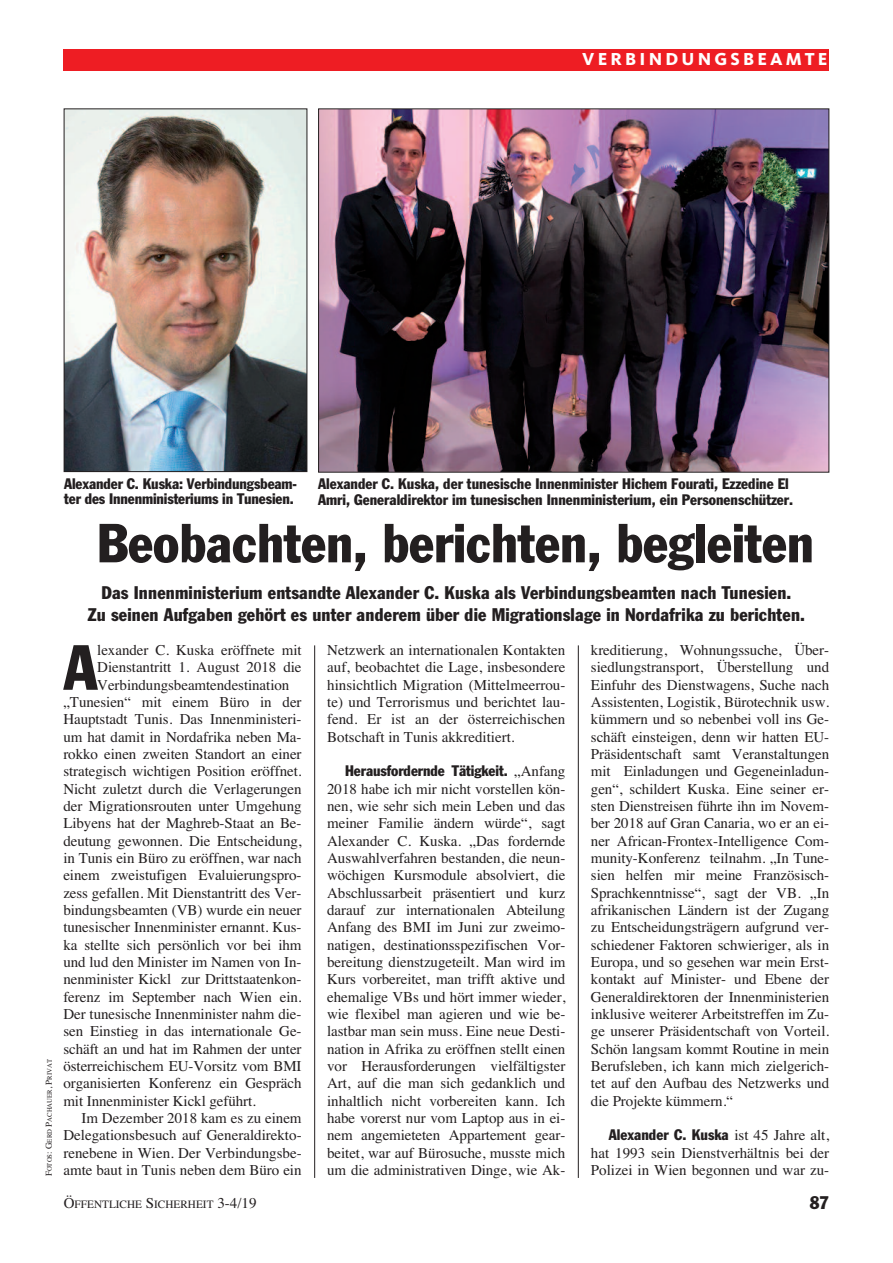
<style>
.page{position:relative;width:893px;height:1263px;background:#fff}
.page>*{position:absolute;margin:0;border:0;box-sizing:border-box;transform-origin:0 0}
.t1{font:condensed 62.7px "Franklin Gothic";color:#231f20}
.t2{font:condensed 54px "Franklin Gothic";color:#231f20}
.t3{font:condensed 18px/21.6px "Franklin Gothic";letter-spacing:.01em;color:#231f20;text-align:center}
.t4{font:800 18px "Kievit";letter-spacing:.175em;color:#fff}
.t5{font:15px/17.4px "Times";letter-spacing:-.005em;color:#231f20;text-align:justify}
.t6{font:condensed 15px/15.8px "Franklin Gothic";color:#231f20}
.t7{font:11.25px "Times";color:#231f20}
.t8{font:6.75px "Times";color:#231f20}
.s1{font-size:9px}
.s2{font-family:"Times";font-stretch:normal}
.s3{font-size:15px}
</style>
<div class="page">
<hr style="left:314px;top:645px;width:1px;height:533px;background:#231f20">
<hr style="left:578px;top:645px;width:1px;height:533px;background:#231f20">
<div style="left:64px;top:49px;width:765px;height:21px;background:#ee1d23"></div>
<img style="left:66px;top:111px;width:239px;height:359px">
<div style="left:64px;top:109px;width:243px;height:363px;border:1px solid #231f20"></div>
<img style="left:320px;top:111px;width:507px;height:359px">
<p class="t4" style="left:582px;top:53px;width:247px">VERBINDUNGSBEAMTE</p>
<p class="t8" style="left:46px;top:1176px;width:119px;rotate:-90deg"><span class="s1">F</span>OTOS<span class="s1">: G</span>ERD <span class="s1">P</span>ACHAUER<span class="s1">, P</span>RIVAT</p>
<p class="t6" style="left:64px;top:476px;width:234px">Alexander C. Kuska: Verbindungsbeam&shy;ter des Innenministeriums in Tunesien.</p>
<p class="t6" style="left:318px;top:477px;width:476px">Alexander C. Kuska, der tunesische Innenminister Hichem Fourati, Ezzedine El<br>Amri, Generaldirektor im tunesischen Innenministerium, ein Personenschützer.</p>
<h2 class="t2" style="left:97px;top:524px;width:718px">Beobachten, berichten, begleiten</h2>
<p class="t3" style="left:88px;top:583px;width:719px">Das Innenministerium entsandte Alexander C. Kuska als Verbindungsbeamten nach Tunesien.<br>Zu seinen Aufgaben gehört es unter anderem über die Migrationslage in Nordafrika zu berichten.</p>
<h1 class="t1" style="left:64px;top:645px;width:35px">A</h1>
<p class="t5" style="left:97px;top:641px;width:206px">lexander C. Kuska eröffnete mit</p>
<p class="t5" style="left:97px;top:659px;width:206px">Dienstantritt 1. August 2018 die</p>
<p class="t5" style="left:97px;top:676px;width:194px">Verbindungsbeamtendestination</p>
<p class="t5" style="left:63px;top:693px;width:240px">„Tunesien“ mit einem Büro in der</p>
<p class="t5" style="left:63px;top:710px;width:240px">Hauptstadt Tunis. Das Innenministeri-</p>
<p class="t5" style="left:63px;top:728px;width:240px">um hat damit in Nordafrika neben Ma-</p>
<p class="t5" style="left:63px;top:745px;width:240px">rokko einen zweiten Standort an einer</p>
<p class="t5" style="left:63px;top:762px;width:240px">strategisch wichtigen Position eröffnet.</p>
<p class="t5" style="left:63px;top:780px;width:240px">Nicht zuletzt durch die Verlagerungen</p>
<p class="t5" style="left:63px;top:797px;width:240px">der Migrationsrouten unter Umgehung</p>
<p class="t5" style="left:63px;top:814px;width:240px">Libyens hat der Maghreb-Staat an Be-</p>
<p class="t5" style="left:63px;top:832px;width:240px">deutung gewonnen. Die Entscheidung,</p>
<p class="t5" style="left:63px;top:849px;width:240px">in Tunis ein Büro zu eröffnen, war nach</p>
<p class="t5" style="left:63px;top:866px;width:240px">einem zweistufigen Evaluierungspro-</p>
<p class="t5" style="left:63px;top:884px;width:240px">zess gefallen. Mit Dienstantritt des Ver-</p>
<p class="t5" style="left:63px;top:901px;width:240px">bindungsbeamten (VB) wurde ein neuer</p>
<p class="t5" style="left:63px;top:918px;width:240px">tunesischer Innenminister ernannt. Kus-</p>
<p class="t5" style="left:63px;top:936px;width:240px">ka stellte sich persönlich vor bei ihm</p>
<p class="t5" style="left:63px;top:953px;width:240px">und lud den Minister im Namen von In-</p>
<p class="t5" style="left:63px;top:970px;width:240px">nenminister Kickl zur Drittstaatenkon-</p>
<p class="t5" style="left:63px;top:988px;width:240px">ferenz im September nach Wien ein.</p>
<p class="t5" style="left:63px;top:1005px;width:240px">Der tunesische Innenminister nahm die-</p>
<p class="t5" style="left:63px;top:1022px;width:240px">sen Einstieg in das internationale Ge-</p>
<p class="t5" style="left:63px;top:1040px;width:240px">schäft an und hat im Rahmen der unter</p>
<p class="t5" style="left:63px;top:1057px;width:240px">österreichischem EU-Vorsitz vom BMI</p>
<p class="t5" style="left:63px;top:1074px;width:240px">organisierten Konferenz ein Gespräch</p>
<p class="t5" style="left:63px;top:1092px;width:194px">mit Innenminister Kickl geführt.</p>
<p class="t5" style="left:81px;top:1109px;width:222px">Im Dezember 2018 kam es zu einem</p>
<p class="t5" style="left:63px;top:1126px;width:240px">Delegationsbesuch auf Generaldirekto-</p>
<p class="t5" style="left:63px;top:1144px;width:240px">renebene in Wien. Der Verbindungsbe-</p>
<p class="t5" style="left:63px;top:1161px;width:240px">amte baut in Tunis neben dem Büro ein</p>
<p class="t5" style="left:327px;top:641px;width:240px">Netzwerk an internationalen Kontakten auf, beobachtet die Lage, insbesondere hinsichtlich Migration (Mittelmeerrou&shy;te) und Terrorismus und berichtet lau&shy;fend. Er ist an der österreichischen Botschaft in Tunis akkreditiert.</p>
<p class="t6" style="left:345px;top:764px;width:222px">Herausfordernde Tätigkeit. <span class="s2">„Anfang</span></p>
<p class="t5" style="left:327px;top:780px;width:240px">2018 habe ich mir nicht vorstellen kön&shy;nen, wie sehr sich mein Leben und das meiner Familie ändern würde“, sagt Alexander C. Kuska. „Das fordernde Auswahlverfahren bestanden, die neun&shy;wöchigen Kursmodule absolviert, die Abschlussarbeit präsentiert und kurz darauf zur internationalen Abteilung Anfang des BMI im Juni zur zweimo&shy;natigen, destinationsspezifischen Vor&shy;bereitung dienstzugeteilt. Man wird im Kurs vorbereitet, man trifft aktive und ehemalige VBs und hört immer wieder, wie flexibel man agieren und wie be&shy;lastbar man sein muss. Eine neue Desti&shy;nation in Afrika zu eröffnen stellt einen vor Herausforderungen vielfältigster Art, auf die man sich gedanklich und inhaltlich nicht vorbereiten kann. Ich habe vorerst nur vom Laptop aus in ei&shy;nem angemieteten Appartement gear&shy;beitet, war auf Bürosuche, musste mich um die administrativen Dinge, wie Ak-</p>
<p class="t5" style="left:591px;top:641px;width:240px">kreditierung, Wohnungssuche, Über&shy;siedlungstransport, Überstellung und Einfuhr des Dienstwagens, Suche nach Assistenten, Logistik, Bürotechnik usw. kümmern und so nebenbei voll ins Ge&shy;schäft einsteigen, denn wir hatten EU-Präsidentschaft samt Veranstaltungen mit Einladungen und Gegeneinladun&shy;gen“, schildert Kuska. Eine seiner er&shy;sten Dienstreisen führte ihn im Novem&shy;ber 2018 auf Gran Canaria, wo er an ei&shy;ner African-Frontex-Intelligence Com&shy;munity-Konferenz teilnahm. „In Tune&shy;sien helfen mir meine Französisch-Sprachkenntnisse“, sagt der VB. „In afrikanischen Ländern ist der Zugang zu Entscheidungsträgern aufgrund ver&shy;schiedener Faktoren schwieriger, als in Europa, und so gesehen war mein Erst&shy;kontakt auf Minister- und Ebene der Generaldirektoren der Innenministerien inklusive weiterer Arbeitstreffen im Zu&shy;ge unserer Präsidentschaft von Vorteil.<br>Schön langsam kommt Routine in mein Berufsleben, ich kann mich zielgerich&shy;tet auf den Aufbau des Netzwerks und die Projekte kümmern.“</p>
<p class="t6" style="left:609px;top:1128px;width:222px">Alexander C. Kuska <span class="s2">ist 45 Jahre alt,</span></p>
<p class="t5" style="left:591px;top:1144px;width:240px">hat 1993 sein Dienstverhältnis bei der<br>Polizei in Wien begonnen und war zu-</p>
<p class="t7" style="left:64px;top:1198px;width:194px"><span class="s3">Ö</span>FFENTLICHE <span class="s3">S</span>ICHERHEIT <span class="s3">3-4/19</span></p>
<p class="t3" style="left:810px;top:1193px;width:21px">87</p>
</div>
